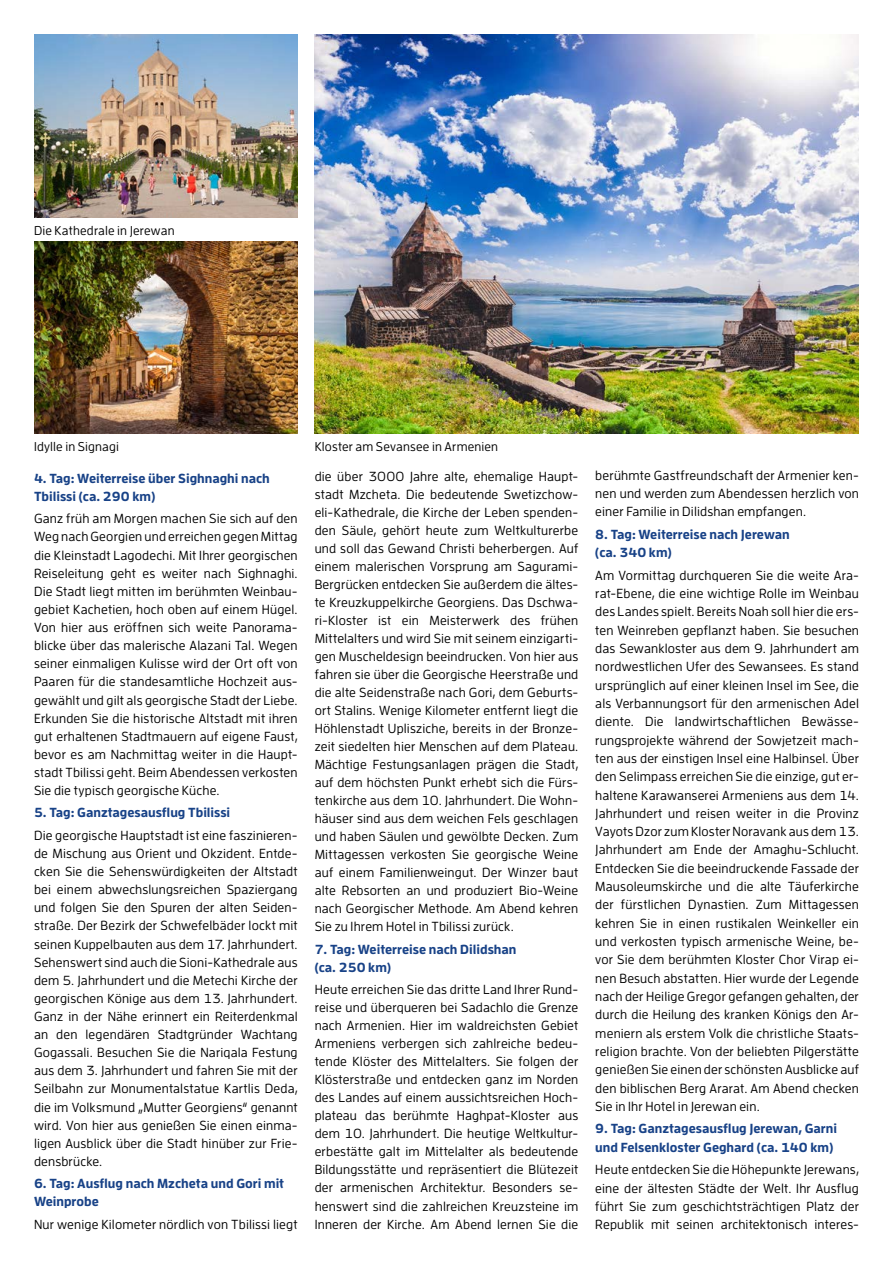
<style>
.page{position:relative;width:893px;height:1263px;background:#fff}
.page>*{position:absolute;margin:0;border:0;box-sizing:border-box;transform-origin:0 0}
.t1{font:500 13.2px/18px "Enzo OT";letter-spacing:.01em;color:#000;text-align:justify}
.t2{font:700 13.2px/18.1px "Enzo OT";color:#184287}
.t3{font:500 12.75px "Enzo OT";letter-spacing:.015em;color:#000}
</style>
<div class="page">
<img style="left:315px;top:34px;width:544px;height:400px">
<img style="left:34px;top:241px;width:264px;height:193px">
<img style="left:34px;top:34px;width:264px;height:184px">
<p class="t3" style="left:34px;top:223px;width:142px">Die Kathedrale in Jerewan</p>
<p class="t3" style="left:34px;top:439px;width:86px">Idylle in Signagi</p>
<p class="t2" style="left:34px;top:469px;width:237px">4. Tag: Weiterreise über Sighnaghi nach<br>Tbilissi (ca. 290 km)</p>
<p class="t1" style="left:34px;top:509px;width:265px">Ganz früh am Morgen machen Sie sich auf den Weg nach Georgien und erreichen gegen Mittag die Kleinstadt Lagodechi. Mit Ihrer georgischen Reiseleitung geht es weiter nach Sighnaghi.<br>Die Stadt liegt mitten im berühmten Weinbau&shy;gebiet Kachetien, hoch oben auf einem Hügel.<br>Von hier aus eröffnen sich weite Panorama&shy;blicke über das malerische Alazani Tal. Wegen seiner einmaligen Kulisse wird der Ort oft von Paaren für die standesamtliche Hochzeit aus&shy;gewählt und gilt als georgische Stadt der Liebe.<br>Erkunden Sie die historische Altstadt mit ihren gut erhaltenen Stadtmauern auf eigene Faust, bevor es am Nachmittag weiter in die Haupt&shy;stadt Tbilissi geht. Beim Abendessen verkosten Sie die typisch georgische Küche.</p>
<p class="t2" style="left:34px;top:803px;width:198px">5. Tag: Ganztagesausflug Tbilissi</p>
<p class="t1" style="left:34px;top:826px;width:265px">Die georgische Hauptstadt ist eine faszinieren&shy;de Mischung aus Orient und Okzident. Entde&shy;cken Sie die Sehenswürdigkeiten der Altstadt bei einem abwechslungsreichen Spaziergang und folgen Sie den Spuren der alten Seiden&shy;straße. Der Bezirk der Schwefelbäder lockt mit seinen Kuppelbauten aus dem 17. Jahrhundert.<br>Sehenswert sind auch die Sioni-Kathedrale aus dem 5. Jahrhundert und die Metechi Kirche der georgischen Könige aus dem 13. Jahrhundert.<br>Ganz in der Nähe erinnert ein Reiterdenkmal an den legendären Stadtgründer Wachtang Gogassali. Besuchen Sie die Nariqala Festung aus dem 3. Jahrhundert und fahren Sie mit der Seilbahn zur Monumentalstatue Kartlis Deda, die im Volksmund „Mutter Georgiens“ genannt wird. Von hier aus genießen Sie einen einma&shy;ligen Ausblick über die Stadt hinüber zur Frie&shy;densbrücke.</p>
<p class="t2" style="left:34px;top:1174px;width:252px">6. Tag: Ausflug nach Mzcheta und Gori mit<br>Weinprobe</p>
<p class="t1" style="left:34px;top:1215px;width:265px">Nur wenige Kilometer nördlich von Tbilissi liegt</p>
<p class="t3" style="left:315px;top:439px;width:185px">Kloster am Sevansee in Armenien</p>
<p class="t1" style="left:315px;top:467px;width:265px">die über 3000 Jahre alte, ehemalige Haupt&shy;stadt Mzcheta. Die bedeutende Swetizchow&shy;eli-Kathedrale, die Kirche der Leben spenden&shy;den Säule, gehört heute zum Weltkulturerbe und soll das Gewand Christi beherbergen. Auf einem malerischen Vorsprung am Sagurami-Bergrücken entdecken Sie außerdem die ältes&shy;te Kreuzkuppelkirche Georgiens. Das Dschwa&shy;ri-Kloster ist ein Meisterwerk des frühen Mittelalters und wird Sie mit seinem einzigarti&shy;gen Muscheldesign beeindrucken. Von hier aus fahren sie über die Georgische Heerstraße und die alte Seidenstraße nach Gori, dem Geburts&shy;ort Stalins. Wenige Kilometer entfernt liegt die Höhlenstadt Uplisziche, bereits in der Bronze&shy;zeit siedelten hier Menschen auf dem Plateau.<br>Mächtige Festungsanlagen prägen die Stadt, auf dem höchsten Punkt erhebt sich die Fürs&shy;tenkirche aus dem 10. Jahrhundert. Die Wohn&shy;häuser sind aus dem weichen Fels geschlagen und haben Säulen und gewölbte Decken. Zum Mittagessen verkosten Sie georgische Weine auf einem Familienweingut. Der Winzer baut alte Rebsorten an und produziert Bio-Weine nach Georgischer Methode. Am Abend kehren Sie zu Ihrem Hotel in Tbilissi zurück.</p>
<p class="t2" style="left:315px;top:940px;width:203px">7. Tag: Weiterreise nach Dilidshan (ca. 250 km)</p>
<p class="t1" style="left:315px;top:980px;width:265px">Heute erreichen Sie das dritte Land Ihrer Rund&shy;reise und überqueren bei Sadachlo die Grenze nach Armenien. Hier im waldreichsten Gebiet Armeniens verbergen sich zahlreiche bedeu&shy;tende Klöster des Mittelalters. Sie folgen der Klösterstraße und entdecken ganz im Norden des Landes auf einem aussichtsreichen Hoch&shy;plateau das berühmte Haghpat-Kloster aus dem 10. Jahrhundert. Die heutige Weltkultur&shy;erbestätte galt im Mittelalter als bedeutende Bildungsstätte und repräsentiert die Blütezeit der armenischen Architektur. Besonders se&shy;henswert sind die zahlreichen Kreuzsteine im Inneren der Kirche. Am Abend lernen Sie die</p>
<p class="t1" style="left:595px;top:466px;width:265px">berühmte Gastfreundschaft der Armenier ken&shy;nen und werden zum Abendessen herzlich von einer Familie in Dilidshan empfangen.</p>
<p class="t2" style="left:595px;top:525px;width:196px">8. Tag: Weiterreise nach Jerewan (ca. 340 km)</p>
<p class="t1" style="left:595px;top:566px;width:265px">Am Vormittag durchqueren Sie die weite Ara&shy;rat-Ebene, die eine wichtige Rolle im Weinbau des Landes spielt. Bereits Noah soll hier die ers&shy;ten Weinreben gepflanzt haben. Sie besuchen das Sewankloster aus dem 9. Jahrhundert am nordwestlichen Ufer des Sewansees. Es stand ursprünglich auf einer kleinen Insel im See, die als Verbannungsort für den armenischen Adel diente. Die landwirtschaftlichen Bewässe&shy;rungsprojekte während der Sowjetzeit mach&shy;ten aus der einstigen Insel eine Halbinsel. Über den Selimpass erreichen Sie die einzige, gut er&shy;haltene Karawanserei Armeniens aus dem 14.<br>Jahrhundert und reisen weiter in die Provinz Vayots Dzor zum Kloster Noravank aus dem 13.<br>Jahrhundert am Ende der Amaghu-Schlucht.<br>Entdecken Sie die beeindruckende Fassade der Mausoleumskirche und die alte Täuferkirche der fürstlichen Dynastien. Zum Mittagessen kehren Sie in einen rustikalen Weinkeller ein und verkosten typisch armenische Weine, be&shy;vor Sie dem berühmten Kloster Chor Virap ei&shy;nen Besuch abstatten. Hier wurde der Legende nach der Heilige Gregor gefangen gehalten, der durch die Heilung des kranken Königs den Ar&shy;meniern als erstem Volk die christliche Staats&shy;religion brachte. Von der beliebten Pilgerstätte genießen Sie einen der schönsten Ausblicke auf den biblischen Berg Ararat. Am Abend checken Sie in Ihr Hotel in Jerewan ein.</p>
<p class="t2" style="left:595px;top:1119px;width:243px">9. Tag: Ganztagesausflug Jerewan, Garni und Felsenkloster Geghard (ca. 140 km)</p>
<p class="t1" style="left:595px;top:1160px;width:265px">Heute entdecken Sie die Höhepunkte Jerewans, eine der ältesten Städte der Welt. Ihr Ausflug führt Sie zum geschichtsträchtigen Platz der Republik mit seinen architektonisch interes-</p>
</div>
